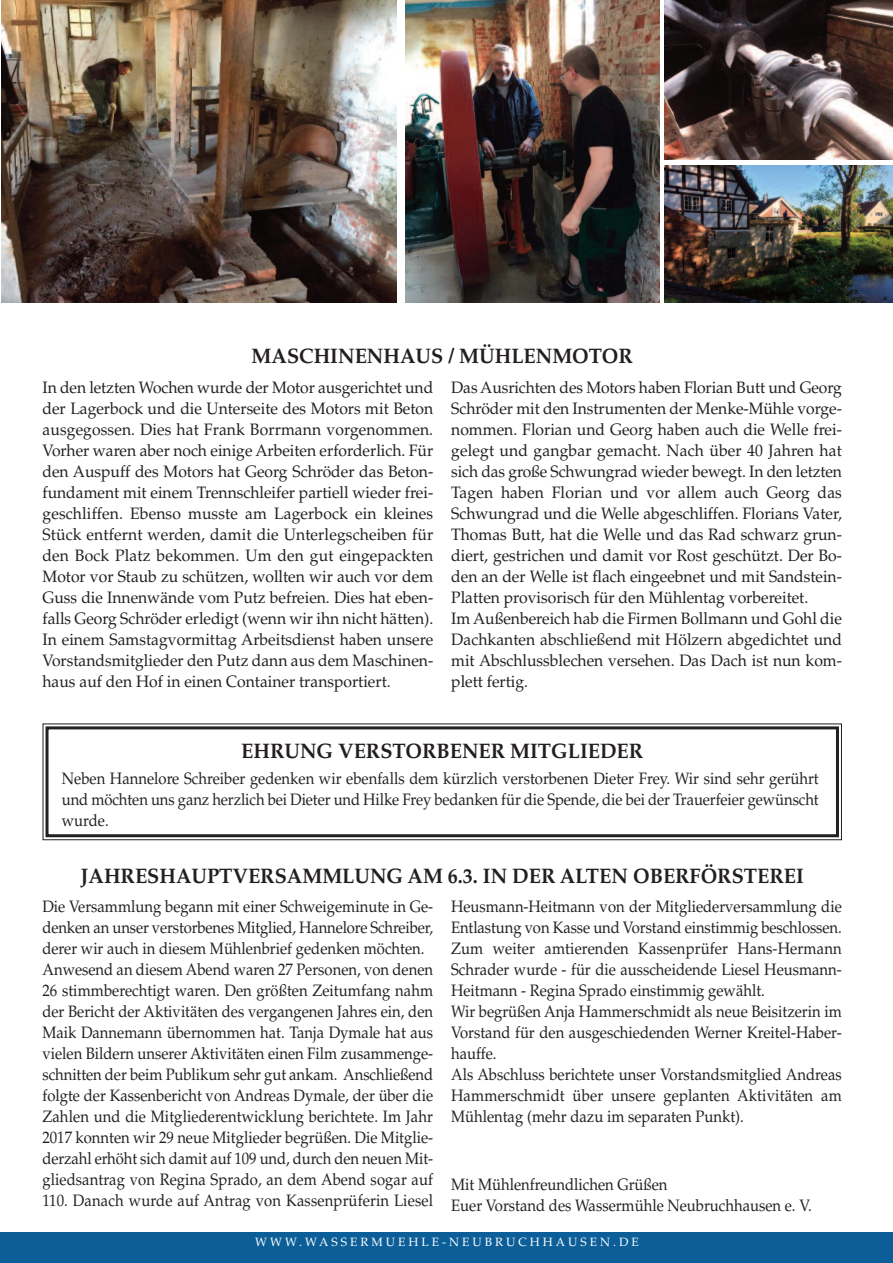
<style>
.page{position:relative;width:893px;height:1263px;background:#fff}
.page>*{position:absolute;margin:0;border:0;box-sizing:border-box;transform-origin:0 0}
.t1{font:700 21px "Palatino LT";color:#231f20;scale:.95 1}
.t2{font:16.5px/21px "Palatino LT";color:#231f20;scale:.9 1}
.t3{font:16.5px/21px "Palatino LT";color:#231f20;text-align:justify;scale:.95 1}
.t4{font:12px "Palatino LT";letter-spacing:.25em;color:#fff}
</style>
<div class="page">
<div style="left:0;top:1232px;width:893px;height:31px;background:#0c5e98"></div>
<img style="left:1px;top:0;width:395px;height:303px">
<img style="left:664px;top:0;width:229px;height:160px">
<img style="left:405px;top:0;width:254px;height:303px">
<img style="left:664px;top:166px;width:229px;height:137px">
<div style="left:43px;top:723px;width:799px;height:117px;border:1px solid #231f20"></div>
<div style="left:46px;top:726px;width:793px;height:111px;border:3px solid #231f20"></div>
<p class="t1" style="left:252px;top:348px;width:403px">MASCHINENHAUS / MÜHLENMOTOR</p>
<p class="t3" style="left:43px;top:379px;width:413px">In den letzten Wochen wurde der Motor ausgerichtet und der Lagerbock und die Unterseite des Motors mit Beton ausgegossen. Dies hat Frank Borrmann vorgenommen.<br>Vorher waren aber noch einige Arbeiten erforderlich. Für den Auspuff des Motors hat Georg Schröder das Beton&shy;fundament mit einem Trennschleifer partiell wieder frei&shy;geschliffen. Ebenso musste am Lagerbock ein kleines Stück entfernt werden, damit die Unterlegscheiben für den Bock Platz bekommen. Um den gut eingepackten Motor vor Staub zu schützen, wollten wir auch vor dem Guss die Innenwände vom Putz befreien. Dies hat eben&shy;falls Georg Schröder erledigt (wenn wir ihn nicht hätten).<br>In einem Samstagvormittag Arbeitsdienst haben unsere Vorstandsmitglieder den Putz dann aus dem Maschinen&shy;haus auf den Hof in einen Container transportiert.</p>
<p class="t3" style="left:451px;top:379px;width:413px;text-align:left">Das Ausrichten des Motors haben Florian Butt und Georg Schröder mit den Instrumenten der Menke-Mühle vorge&shy;nommen. Florian und Georg haben auch die Welle frei&shy;gelegt und gangbar gemacht. Nach über 40 Jahren hat sich das große Schwungrad wieder bewegt. In den letzten Tagen haben Florian und vor allem auch Georg das Schwungrad und die Welle abgeschliffen. Florians Vater, Thomas Butt, hat die Welle und das Rad schwarz grun&shy;diert, gestrichen und damit vor Rost geschützt. Der Bo&shy;den an der Welle ist flach eingeebnet und mit Sandstein-Platten provisorisch für den Mühlentag vorbereitet.<br>Im Außenbereich hab die Firmen Bollmann und Gohl die Dachkanten abschließend mit Hölzern abgedichtet und mit Abschlussblechen versehen. Das Dach ist nun kom&shy;plett fertig.</p>
<p class="t1" style="left:241px;top:742px;width:425px">EHRUNG VERSTORBENER MITGLIEDER</p>
<p class="t2" style="left:62px;top:769px;width:842px;text-align:justify">Neben Hannelore Schreiber gedenken wir ebenfalls dem kürzlich verstorbenen Dieter Frey. Wir sind sehr gerührt und möchten uns ganz herzlich bei Dieter und Hilke Frey bedanken für die Spende, die bei der Trauerfeier gewünscht wurde.</p>
<p class="t1" style="left:81px;top:868px;width:763px">JAHRESHAUPTVERSAMMLUNG AM 6.3. IN DER ALTEN OBERFÖRSTEREI</p>
<p class="t2" style="left:42px;top:898px;width:436px">Die Versammlung begann mit einer Schweigeminute in Ge&shy;denken an unser verstorbenes Mitglied, Hannelore Schreiber, derer wir auch in diesem Mühlenbrief gedenken möchten.<br>Anwesend an diesem Abend waren 27 Personen, von denen 26 stimmberechtigt waren. Den größten Zeitumfang nahm der Bericht der Aktivitäten des vergangenen Jahres ein, den Maik Dannemann übernommen hat. Tanja Dymale hat aus vielen Bildern unserer Aktivitäten einen Film zusammenge&shy;schnitten der beim Publikum sehr gut ankam. Anschließend folgte der Kassenbericht von Andreas Dymale, der über die Zahlen und die Mitgliederentwicklung berichtete. Im Jahr 2017 konnten wir 29 neue Mitglieder begrüßen. Die Mitglie&shy;derzahl erhöht sich damit auf 109 und, durch den neuen Mit&shy;gliedsantrag von Regina Sprado, an dem Abend sogar auf 110. Danach wurde auf Antrag von Kassenprüferin Liesel</p>
<p class="t2" style="left:451px;top:898px;width:436px">Heusmann-Heitmann von der Mitgliederversammlung die Entlastung von Kasse und Vorstand einstimmig beschlossen.<br>Zum weiter amtierenden Kassenprüfer Hans-Hermann Schrader wurde - für die ausscheidende Liesel Heusmann-Heitmann - Regina Sprado einstimmig gewählt.<br>Wir begrüßen Anja Hammerschmidt als neue Beisitzerin im Vorstand für den ausgeschiedenden Werner Kreitel-Haber&shy;hauffe.<br>Als Abschluss berichtete unser Vorstandsmitglied Andreas Hammerschmidt über unsere geplanten Aktivitäten am Mühlentag (mehr dazu im separaten Punkt).</p>
<p class="t2" style="left:451px;top:1175px;width:402px">Mit Mühlenfreundlichen Grüßen<br>Euer Vorstand des Wassermühle Neubruchhausen e. V.</p>
<p class="t4" style="left:255px;top:1237px;width:385px">WWW.WASSERMUEHLE-NEUBRUCHHAUSEN.DE</p>
</div>
